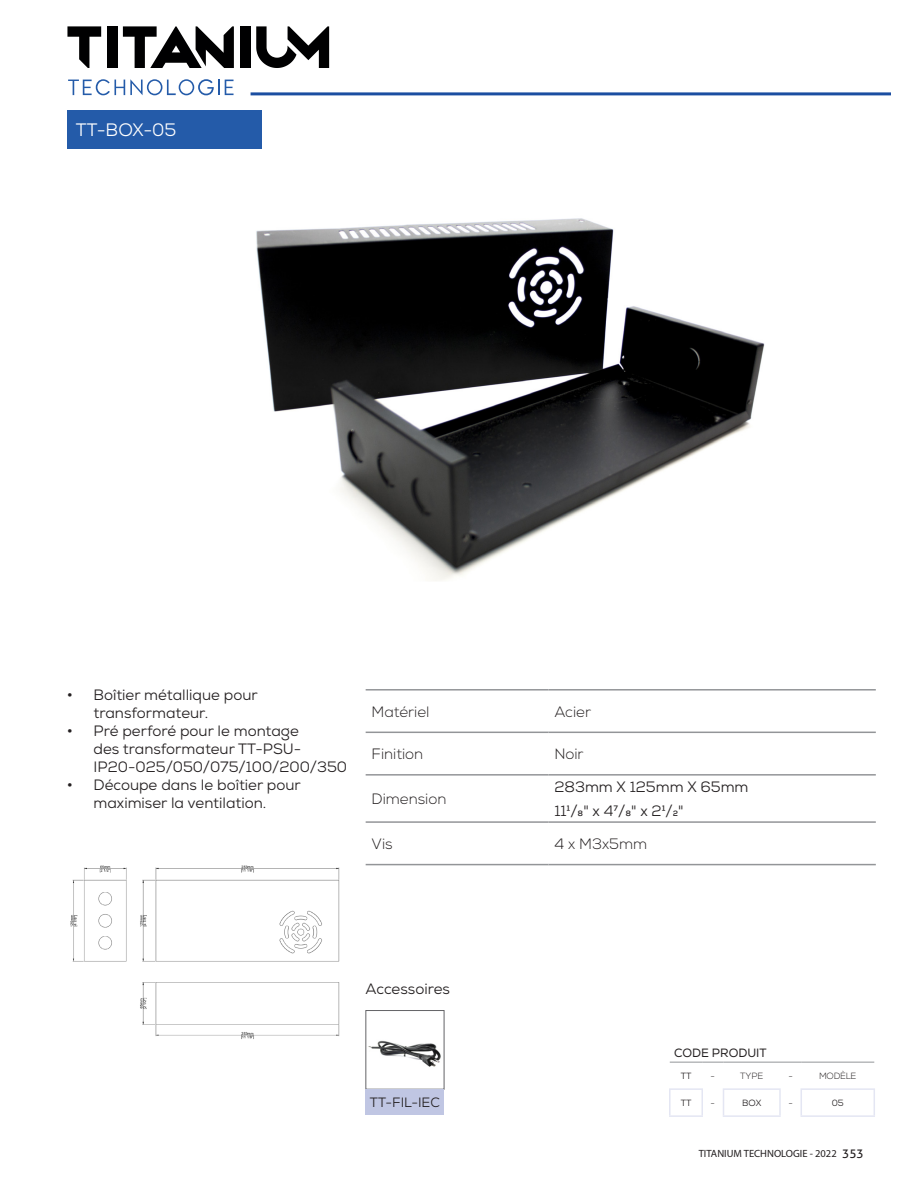
<style>
.page{position:relative;width:918px;height:1188px;background:#fff}
.page>*{position:absolute;margin:0;border:0;box-sizing:border-box;transform-origin:0 0}
.t1{font:18px "Nexa";color:#fff}
.t2{font:15px/18px "Nexa";color:#231f20}
.t3{font:300 15px "Nexa";color:#231f20}
.t4{font:13.5px "Nexa";color:#231f20}
.t5{font:12px "Nexa";color:#231f20}
.t6{font:10.5px "Myriad Pro";color:#231f20}
.t7{font:300 9px "Nexa";letter-spacing:-.03em;color:#231f20}
.t8{font:9px "Nexa";color:#231f20}
.s1{font-weight:300;font-size:18px}
.s2{font-family:"Aller";font-size:12px}
</style>
<div class="page">
<hr style="left:251px;top:92px;width:640px;height:3px;background:#1b4ea1">
<img style="left:70px;top:865px;width:270px;height:174px">
<img style="left:256px;top:218px;width:509px;height:363px">
<hr style="left:548px;top:689px;width:328px;height:2px;background:#939598">
<hr style="left:548px;top:732px;width:328px;height:1px;background:#939598">
<hr style="left:548px;top:774px;width:328px;height:2px;background:#939598">
<hr style="left:548px;top:821px;width:328px;height:2px;background:#939598">
<hr style="left:548px;top:864px;width:328px;height:1px;background:#939598">
<hr style="left:366px;top:689px;width:182px;height:2px;background:#939598">
<hr style="left:366px;top:732px;width:182px;height:1px;background:#939598">
<hr style="left:366px;top:774px;width:182px;height:2px;background:#939598">
<hr style="left:366px;top:821px;width:182px;height:2px;background:#939598">
<hr style="left:366px;top:864px;width:182px;height:1px;background:#939598">
<div style="left:67px;top:111px;width:195px;height:38px;background:#245ba9"></div>
<img style="left:368px;top:1040px;width:73px;height:27px">
<div style="left:366px;top:1089px;width:78px;height:26px;background:#c0c6e3"></div>
<hr style="left:670px;top:1062px;width:32px;height:1px;background:#939598">
<svg style="left:702px;top:1062px;width:22px;height:1px"></svg>
<hr style="left:724px;top:1062px;width:56px;height:1px;background:#939598">
<svg style="left:780px;top:1062px;width:21px;height:1px"></svg>
<hr style="left:801px;top:1062px;width:73px;height:1px;background:#939598">
<hr style="left:801px;top:1088px;width:74px;height:2px;background:#e4e6f3">
<hr style="left:801px;top:1115px;width:74px;height:2px;background:#e4e6f3">
<hr style="left:723px;top:1088px;width:58px;height:2px;background:#e4e6f3">
<svg style="left:723px;top:1089px;width:152px;height:27px"></svg>
<hr style="left:779px;top:1090px;width:2px;height:25px;background:#e4e6f3">
<hr style="left:723px;top:1115px;width:58px;height:2px;background:#e4e6f3">
<hr style="left:669px;top:1088px;width:34px;height:2px;background:#e4e6f3">
<hr style="left:669px;top:1090px;width:2px;height:25px;background:#e4e6f3">
<hr style="left:701px;top:1090px;width:2px;height:25px;background:#e4e6f3">
<hr style="left:669px;top:1115px;width:34px;height:2px;background:#e4e6f3">
<svg style="left:68px;top:79px;width:166px;height:16px"></svg>
<div style="left:240px;top:26px;width:10px;height:42px;background:#000001"></div>
<svg style="left:123px;top:26px;width:111px;height:42px"></svg>
<svg style="left:67px;top:26px;width:34px;height:42px"></svg>
<div style="left:107px;top:26px;width:10px;height:42px;background:#000001"></div>
<svg style="left:256px;top:26px;width:73px;height:42px"></svg>
<p class="t1" style="left:76px;top:119px;width:102px">TT-BOX-05</p>
<p class="t1" style="left:105px;top:119px;width:89px">TRK-163R</p>
<p class="t2" style="left:94px;top:686px;width:166px;text-indent:-27px"><span class="s1">•</span> Boîtier métallique pour transformateur.</p>
<p class="t2" style="left:94px;top:722px;width:255px;text-indent:-27px"><span class="s1">•</span> Pré perforé pour le montage<br>des transformateur TT-PSU-<br>IP20-025/050/075/100/200/350</p>
<p class="t2" style="left:67px;top:776px;width:236px;text-align:center"><span class="s1">•</span> Découpe dans le boîtier pour maximiser la ventilation.</p>
<p class="t3" style="left:372px;top:703px;width:59px">Matériel</p>
<p class="t3" style="left:554px;top:703px;width:38px">Acier</p>
<p class="t3" style="left:372px;top:745px;width:53px">Finition</p>
<p class="t3" style="left:554px;top:745px;width:31px">Noir</p>
<p class="t3" style="left:372px;top:790px;width:76px">Dimension</p>
<p class="t2" style="left:554px;top:775px;width:196px;line-height:24px">283mm X 125mm X 65mm<br>111/8" x 47/8" x 21/2"</p>
<p class="t3" style="left:372px;top:835px;width:23px">Vis</p>
<p class="t3" style="left:554px;top:835px;width:94px">4 x M3x5mm</p>
<p class="t2" style="left:366px;top:980px;width:86px">Accessoires</p>
<p class="t4" style="left:370px;top:1094px;width:71px">TT-FIL-IEC</p>
<p class="t5" style="left:674px;top:1045px;width:94px">CODE PRODUIT</p>
<p class="t8" style="left:681px;top:1070px;width:12px">TT</p>
<p class="t7" style="left:711px;top:1071px;width:6px">-</p>
<p class="t7" style="left:740px;top:1071px;width:25px">TYPE</p>
<p class="t7" style="left:788px;top:1071px;width:6px">-</p>
<p class="t7" style="left:819px;top:1071px;width:39px">MODÈLE</p>
<p class="t8" style="left:681px;top:1097px;width:12px">TT</p>
<p class="t7" style="left:711px;top:1098px;width:6px">-</p>
<p class="t8" style="left:742px;top:1097px;width:21px">BOX</p>
<p class="t7" style="left:788px;top:1098px;width:6px">-</p>
<p class="t8" style="left:832px;top:1097px;width:14px">05</p>
<p class="t6" style="left:699px;top:1147px;width:166px">TITANIUM TECHNOLOGIE - 2022 <span class="s2">353</span></p>
</div>
